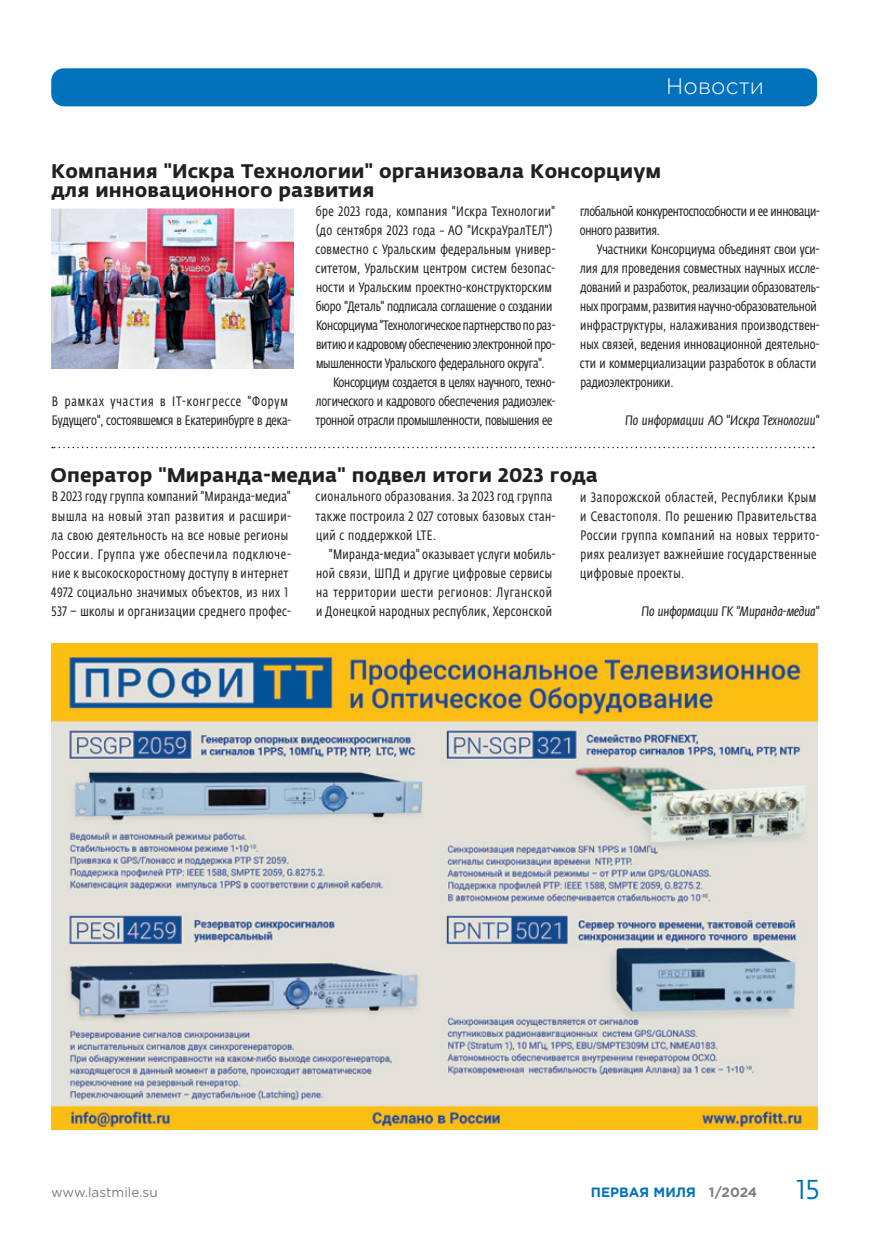
<style>
.page{position:relative;width:881px;height:1234px;background:#fff}
.page>*{position:absolute;margin:0;border:0;box-sizing:border-box;transform-origin:0 0}
.t1{font:27px "Fedra Sans Pro";color:#0072bc}
.t2{font:300 22.5px "Gotham Pro";letter-spacing:.005em;color:#fff}
.t3{font:700 19.5px/19px "Fedra Sans Pro";letter-spacing:.005em;color:#231f20}
.t4{font:13.5px/19px "Fedra Sans Cond Pro";letter-spacing:.015em;color:#231f20}
.t5{font:13.5px/19px "Fedra Sans Cond Pro";letter-spacing:.035em;color:#231f20}
.t6{font:13.5px/19px "Fedra Sans Cond Pro";letter-spacing:-.02em;color:#231f20}
.t7{font:13.5px/19px "Fedra Sans Cond Pro";letter-spacing:.04em;color:#231f20}
.t8{font:13.5px/19px "Fedra Sans Cond Pro";letter-spacing:-.01em;color:#231f20}
.t9{font:13.5px "Fedra Sans Cond Pro";letter-spacing:-.015em;color:#231f20}
.t10{font:italic 13.5px "Fedra Sans Cond Pro";letter-spacing:-.005em;color:#231f20;scale:1.1 1}
.t11{font:700 13.5px "Gotham Pro";color:#0072bc}
.t12{font:13.5px "Gotham Pro";color:#7c7e81}
.s1{color:#7c7e81}
</style>
<div class="page">
<div style="left:51px;top:68px;width:765px;height:38px;background:#0072bc;border-radius:13px"></div>
<img style="left:51px;top:643px;width:766px;height:486px">
<svg style="left:52px;top:446px;width:761px;height:2px"></svg>
<img style="left:51px;top:208px;width:242px;height:160px">
<h2 class="t2" style="left:666px;top:74px;width:99px">Новости</h2>
<h3 class="t3" style="left:51px;top:161px;width:611px">Компания "Искра Технологии" организовала Консорциум для инновационного развития</h3>
<p class="t6" style="left:579px;top:202px;width:241px">глобальной конкурентоспособности и ее инноваци&shy;онного развития.</p>
<p class="t4" style="left:579px;top:240px;width:241px;text-indent:17px">Участники Консорциума объединят свои уси&shy;лия для проведения совместных научных иссле&shy;дований и разработок, реализации образователь&shy;ных программ, развития научно-образовательной инфраструктуры, налаживания производствен&shy;ных связей, ведения инновационной деятельно&shy;сти и коммерциализации разработок в области радиоэлектроники.</p>
<p class="t10" style="left:624px;top:412px;width:178px">По информации АО "Искра Технологии"</p>
<h3 class="t3" style="left:51px;top:466px;width:549px">Оператор "Миранда-медиа" подвел итоги 2023 года</h3>
<p class="t5" style="left:51px;top:487px;width:241px">В 2023 году группа компаний "Миранда-медиа" вышла на новый этап развития и расшири&shy;ла свою деятельность на все новые регионы России. Группа уже обеспечила подключе&shy;ние к высокоскоростному доступу в интернет 4972 социально значимых объектов, из них 1<br>537 – школы и организации среднего профес-</p>
<p class="t5" style="left:315px;top:487px;width:241px">сионального образования. За 2023 год группа также построила 2 027 сотовых базовых стан&shy;ций с поддержкой LTE.</p>
<p class="t4" style="left:316px;top:202px;width:240px">бре 2023 года, компания "Искра Технологии"</p>
<p class="t4" style="left:316px;top:221px;width:237px">(до сентября 2023 года − АО "ИскраУралТЕЛ")</p>
<p class="t4" style="left:315px;top:240px;width:241px">совместно с Уральским федеральным универ-</p>
<p class="t4" style="left:315px;top:259px;width:241px">ситетом, Уральским центром систем безопас-</p>
<p class="t4" style="left:316px;top:278px;width:237px">ности и Уральским проектно-конструкторским</p>
<p class="t8" style="left:316px;top:297px;width:238px">бюро "Деталь" подписала соглашение о создании</p>
<p class="t6" style="left:316px;top:316px;width:240px">Консорциума "Технологическое партнерство по раз-</p>
<p class="t9" style="left:316px;top:336px;width:240px">витию и кадровому обеспечению электронной про-</p>
<p class="t9" style="left:316px;top:355px;width:230px">мышленности Уральского федерального округа".</p>
<p class="t6" style="left:333px;top:373px;width:223px">Консорциум создается в целях научного, техно-</p>
<p class="t8" style="left:316px;top:392px;width:241px">логического и кадрового обеспечения радиоэлек-</p>
<p class="t6" style="left:315px;top:411px;width:238px">тронной отрасли промышленности, повышения ее</p>
<p class="t8" style="left:52px;top:392px;width:241px">В рамках участия в IT-конгрессе "Форум<br>Будущего", состоявшемся в Екатеринбурге в дека-</p>
<p class="t7" style="left:580px;top:487px;width:241px">и Запорожской областей, Республики Крым и Севастополя. По решению Правительства России группа компаний на новых террито&shy;риях реализует важнейшие государственные цифровые проекты.</p>
<p class="t10" style="left:641px;top:602px;width:163px">По информации ГК "Миранда-медиа"</p>
<p class="t4" style="left:316px;top:544px;width:241px;text-indent:13px">"Миранда-медиа" оказывает услуги мобиль&shy;ной связи, ШПД и другие цифровые сервисы на территории шести регионов: Луганской и Донецкой народных республик, Херсонской</p>
<p class="t12" style="left:51px;top:1184px;width:108px">www.lastmile.su</p>
<p class="t11" style="left:590px;top:1184px;width:168px">ПЕРВАЯ МИЛЯ <span class="s1">1/2024</span></p>
<h1 class="t1" style="left:796px;top:1172px;width:25px">15</h1>
</div>
